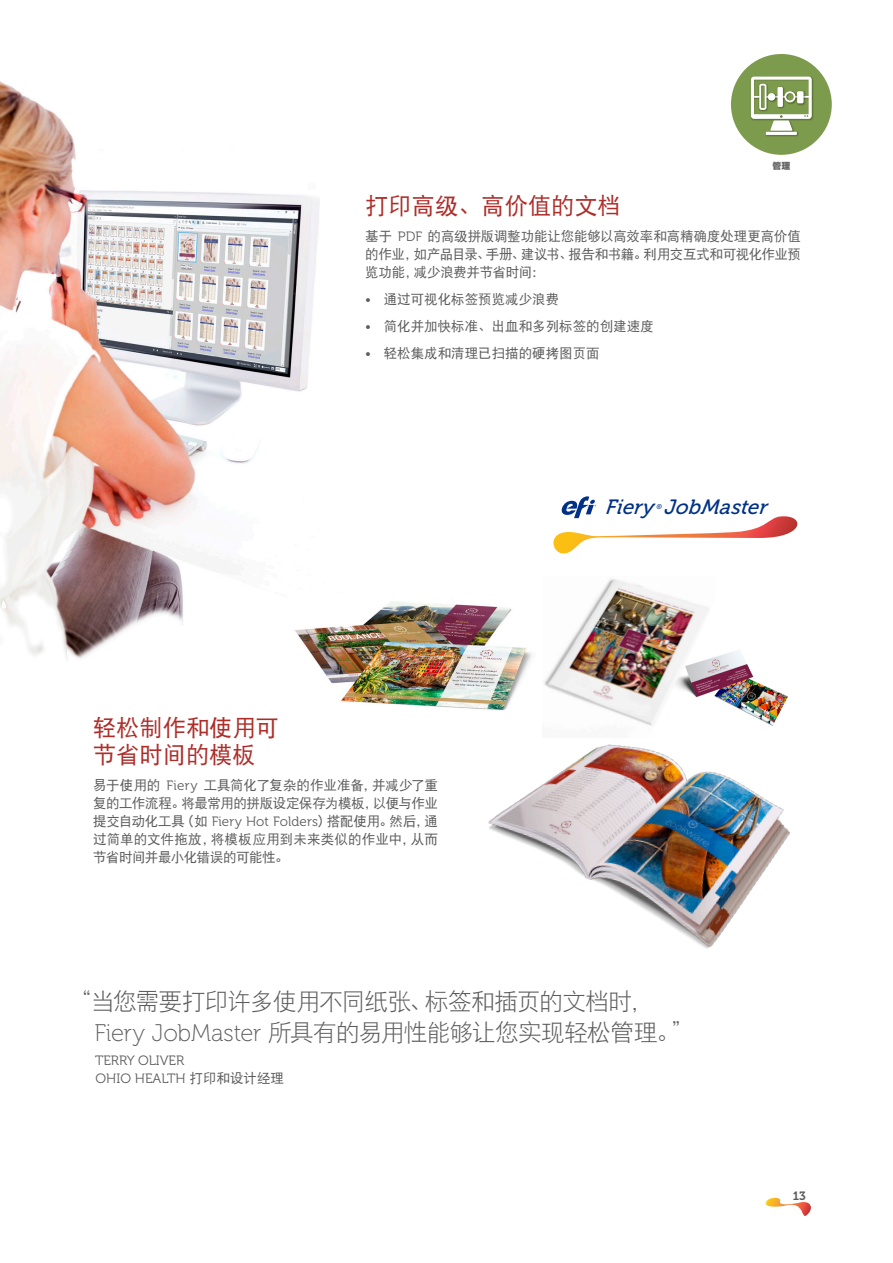
<style>
.page{position:relative;width:893px;height:1263px;background:#fff}
.page>*{position:absolute;margin:0;border:0;box-sizing:border-box;transform-origin:0 0}
.t1{font:24px/31.5px "DF Hei W3";letter-spacing:-.045em;color:#5b5b5b}
.t2{font:23.25px/27px "DF Hei W5";color:#ad2d29}
.t3{font:italic 20.55px "Museo 500";color:#003186}
.t4{font:13.5px/18px "DF Hei W5";color:#5b5b5b;text-align:justify}
.t5{font:13.5px/18px "Museo 300";color:#5b5b5b}
.t6{font:12px "Museo 700";color:#5b5b5b}
.t7{font:8.85px "DF Hei W12";color:#686868}
.t8{font:italic 6.9px "Museo 500";color:#003186}
.s1{font-family:"Museo 300"}
.s2{font-family:"Museo 100"}
.s3{font-family:"DF Hei W5"}
</style>
<div class="page">
<svg style="left:765px;top:1198px;width:46px;height:18px"></svg>
<img style="left:0;top:81px;width:320px;height:579px">
<img style="left:292px;top:594px;width:240px;height:116px">
<img style="left:715px;top:650px;width:73px;height:76px">
<img style="left:544px;top:579px;width:171px;height:147px">
<img style="left:488px;top:744px;width:302px;height:205px">
<svg style="left:553px;top:496px;width:245px;height:58px"></svg>
<div style="left:731px;top:54px;width:101px;height:101px;background:#7d9b4c;border-radius:50%"></div>
<img style="left:750px;top:76px;width:64px;height:44px">
<svg style="left:751px;top:77px;width:61px;height:53px"></svg>
<img style="left:765px;top:130px;width:34px;height:7px">
<hr style="left:766px;top:132px;width:31px;height:3px;background:#fff">
<p class="t7" style="left:772px;top:161px;width:19px">管理</p>
<h2 class="t2" style="left:365px;top:192px;width:257px">打印高级、高价值的文档</h2>
<p class="t4" style="left:365px;top:227px;width:437px">基于 <span class="s1">PDF</span> 的高级拼版调整功能让您能够以高效率和高精确度处理更高价值的作业，如产品目录、手册、建议书、报告和书籍。利用交互式和可视化作业预览功能，减少浪费并节省时间：</p>
<p class="t4" style="left:365px;top:290px;width:196px"><span class="s1">•</span> 通过可视化标签预览减少浪费</p>
<p class="t4" style="left:365px;top:317px;width:290px"><span class="s1">•</span> 简化并加快标准、出血和多列标签的创建速度</p>
<p class="t4" style="left:365px;top:344px;width:236px"><span class="s1">•</span> 轻松集成和清理已扫描的硬拷图页面</p>
<h2 class="t2" style="left:93px;top:714px;width:187px">轻松制作和使用可节省时间的模板</h2>
<p class="t4" style="left:93px;top:776px;width:347px">易于使用的 <span class="s1">Fiery</span> 工具简化了复杂的作业准备，并减少了重复的工作流程。将最常用的拼版设定保存为模板，以便与作业提交自动化工具（如 <span class="s1">Fiery Hot Folders</span>）搭配使用。然后，通过简单的文件拖放，将模板应用到未来类似的作业中，从而节省时间并最小化错误的可能性。</p>
<h3 class="t3" style="left:606px;top:496px;width:50px">Fiery</h3>
<p class="t8" style="left:656px;top:502px;width:8px">®</p>
<h3 class="t3" style="left:664px;top:496px;width:107px">JobMaster</h3>
<h1 class="t1" style="left:95px;top:985px;width:601px;text-indent:-26px">“当您需要打印许多使用不同纸张、标签和插页的文档时，<br><span class="s2">Fiery JobMaster</span> 所具有的易用性能够让您实现轻松管理。”</h1>
<p class="t5" style="left:95px;top:1052px;width:191px">TERRY OLIVER<br>OHIO HEALTH <span class="s3">打印和设计经理</span></p>
<p class="t6" style="left:793px;top:1189px;width:15px">13</p>
</div>
